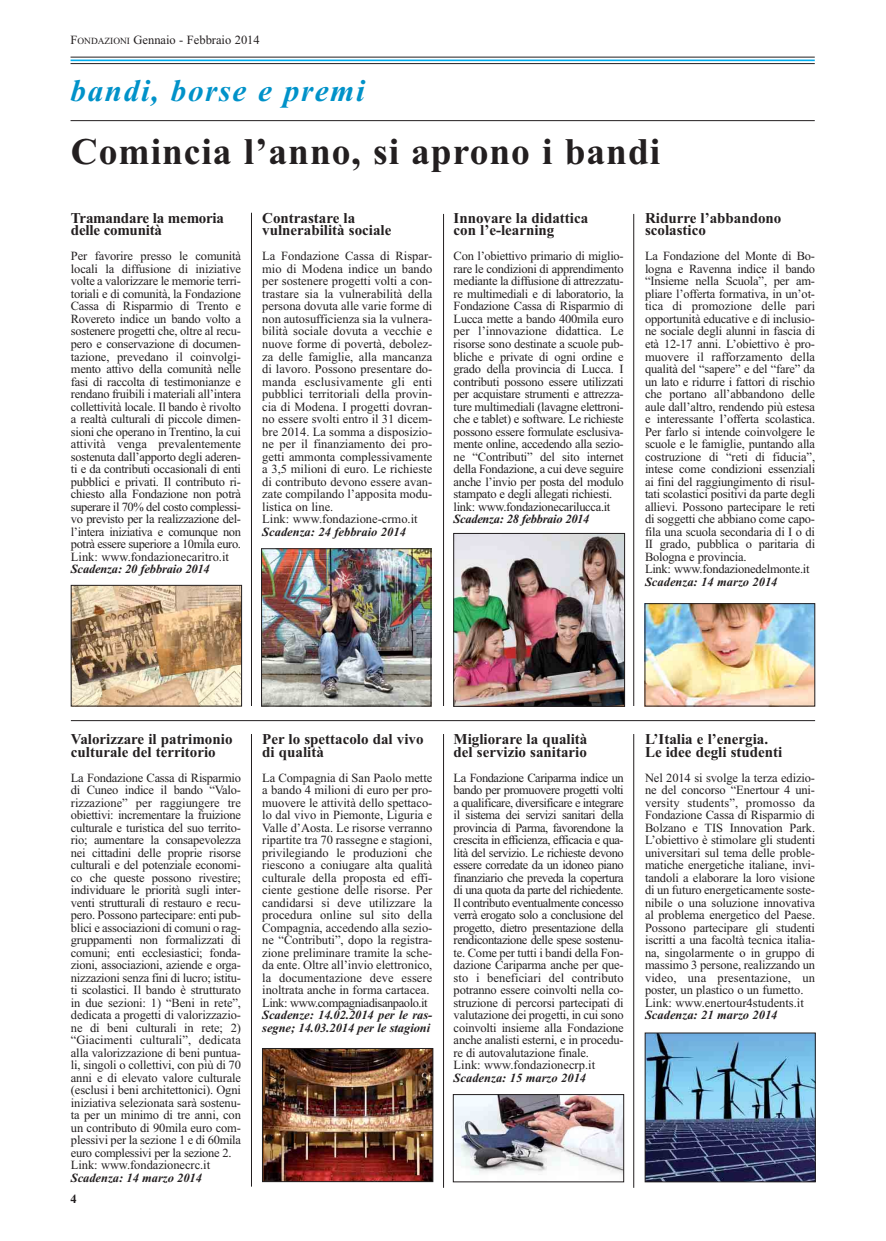
<style>
.page{position:relative;width:886px;height:1241px;background:#fff}
.page>*{position:absolute;margin:0;border:0;box-sizing:border-box;transform-origin:0 0}
.t1{font:700 37.5px "Times New Roman";letter-spacing:.025em;color:#231f20}
.t2{font:italic 700 31.25px "Times New Roman";letter-spacing:.05em;color:#0092c9}
.t3{font:700 15px/12.5px "Times New Roman";color:#231f20}
.t4{font:12.5px/12.5px "Times New Roman";letter-spacing:-.015em;color:#231f20}
.t5{font:12.5px/12.5px "Times New Roman";letter-spacing:-.035em;color:#231f20}
.t6{font:italic 700 12.5px/12.5px "Times New Roman";letter-spacing:-.005em;color:#231f20}
.t7{font:italic 700 12.5px "Times New Roman";letter-spacing:-.025em;color:#231f20}
.t8{font:700 12.5px "Times New Roman";color:#231f20}
.s1{font-size:9.38px}
</style>
<div class="page">
<hr style="left:251px;top:213px;width:1px;height:973px;background:#231f20">
<hr style="left:443px;top:214px;width:1px;height:973px;background:#231f20">
<hr style="left:633px;top:214px;width:1px;height:973px;background:#231f20">
<div style="left:71px;top:706px;width:744px;height:27px;background:#fff"></div>
<hr style="left:71px;top:60px;width:744px;height:1px;background:#00aeef">
<hr style="left:71px;top:57px;width:744px;height:1px;background:#231f20">
<hr style="left:71px;top:63px;width:744px;height:1px;background:#231f20">
<hr style="left:71px;top:120px;width:744px;height:1px;background:#231f20">
<img style="left:647px;top:605px;width:166px;height:99px">
<div style="left:645px;top:603px;width:170px;height:103px;border:1px solid #231f20"></div>
<img style="left:647px;top:1034px;width:166px;height:145px">
<div style="left:645px;top:1032px;width:170px;height:149px;border:1px solid #231f20"></div>
<img style="left:264px;top:1049px;width:167px;height:130px">
<div style="left:262px;top:1047px;width:171px;height:134px;border:1px solid #231f20"></div>
<img style="left:263px;top:550px;width:166px;height:154px">
<div style="left:261px;top:548px;width:170px;height:158px;border:1px solid #231f20"></div>
<hr style="left:71px;top:720px;width:744px;height:1px;background:#231f20">
<img style="left:73px;top:587px;width:167px;height:117px">
<div style="left:71px;top:585px;width:171px;height:121px;border:1px solid #231f20"></div>
<img style="left:456px;top:535px;width:167px;height:169px">
<div style="left:454px;top:533px;width:171px;height:173px;border:1px solid #231f20"></div>
<img style="left:455px;top:1096px;width:167px;height:78px">
<div style="left:453px;top:1094px;width:171px;height:87px;border:1px solid #231f20"></div>
<p class="t4" style="left:71px;top:35px;width:191px">F<span class="s1">ONDAZIONI</span> Gennaio - Febbraio 2014</p>
<h2 class="t2" style="left:71px;top:79px;width:296px">bandi, borse e premi</h2>
<h1 class="t1" style="left:71px;top:139px;width:591px">Comincia l’anno, si aprono i bandi</h1>
<p class="t3" style="left:71px;top:213px;width:155px">Tramandare la memoria delle comunità</p>
<p class="t4" style="left:71px;top:251px;width:172px;text-align:justify">Per favorire presso le comunità locali la diffusione di iniziative volte a valorizzare le memorie terri&shy;toriali e di comunità, la Fonda zione Cassa di Risparmio di Trento e Rovereto indice un bando volto a sostenere progetti che, oltre al recu&shy;pero e conservazione di documen&shy;tazione, prevedano il coinvolgi&shy;mento attivo della comunità nelle fasi di raccolta di testimonianze e rendano fruibili i materiali all’intera collettività locale. Il bando è rivolto a realtà culturali di piccole dimen&shy;sioni che operano in Trentino, la cui attività venga prevalentemente sostenuta dall’apporto degli aderen&shy;ti e da contributi occasionali di enti pubblici e privati. Il contributo ri - chiesto alla Fonda zione non potrà superare il 70% del costo complessi&shy;vo previsto per la realizzazione del&shy;l’intera iniziativa e comunque non potrà essere superiore a 10mila euro.<br>Link: www.fondazionecaritro.it</p>
<p class="t6" style="left:71px;top:564px;width:140px">Scadenza: 20 febbraio 2014</p>
<p class="t3" style="left:262px;top:213px;width:131px">Contrastare la vulnerabilità sociale</p>
<p class="t4" style="left:262px;top:251px;width:172px">La Fondazione Cassa di Ri spar - mio di Modena indice un bando per sostenere progetti volti a con&shy;trastare sia la vulnerabilità della persona dovuta alle varie forme di non autosufficienza sia la vulnera&shy;bilità sociale dovuta a vecchie e nuove forme di povertà, debolez&shy;za delle famiglie, alla mancanza di lavoro. Possono presentare do - manda esclusivamente gli enti pubblici territoriali della provin&shy;cia di Modena. I progetti dovran&shy;no essere svolti entro il 31 dicem&shy;bre 2014. La somma a disposizio&shy;ne per il finanziamento dei pro&shy;getti ammonta complessivamente a 3,5 milioni di euro. Le richieste di contributo devono essere avan&shy;zate compilando l’apposita modu&shy;listica on line.<br>Link: www.fondazione-crmo.it</p>
<p class="t6" style="left:262px;top:526px;width:145px">Scadenza: 24 febbraio 2014</p>
<p class="t3" style="left:454px;top:213px;width:136px">Innovare la didattica con l’e-learning</p>
<p class="t4" style="left:454px;top:251px;width:172px">Con l’obiettivo primario di miglio&shy;rare le condizioni di apprendimento mediante la diffusione di attrezzatu&shy;re multimediali e di laboratorio, la Fondazione Cassa di Risparmio di Lucca mette a bando 400mila euro per l’innovazione didattica. Le risorse sono destinate a scuole pub&shy;bliche e private di ogni ordine e grado della provincia di Lucca. I contributi possono essere utilizzati per acquistare strumenti e attrezza&shy;ture multimediali (lavagne elettroni&shy;che e tablet) e software. Le richieste possono essere formulate esclusiva&shy;mente online, accedendo alla sezio&shy;ne “Contributi” del sito internet della Fondazione, a cui deve seguire anche l’invio per posta del modulo stampato e degli allegati richiesti. link: www.fondazionecarilucca.it</p>
<p class="t7" style="left:454px;top:514px;width:137px">Scadenza: 28 febbraio 2014</p>
<p class="t3" style="left:645px;top:213px;width:138px">Ridurre l’abbandono scolastico</p>
<p class="t4" style="left:645px;top:251px;width:172px">La Fondazione del Monte di Bo - logna e Ravenna indice il ban do “Insieme nella Scuola”, per am - pliare l’offerta formativa, in un’ot&shy;tica di promozione delle pari opportunità educative e di inclusio&shy;ne sociale degli alunni in fascia di età 12-17 anni. L’obiettivo è pro&shy;muovere il rafforzamento della qualità del “sapere” e del “fare” da un lato e ridurre i fattori di rischio che portano all’abbandono delle aule dall’altro, rendendo più estesa e interessante l’offerta scolastica.<br>Per farlo si intende coinvolgere le scuole e le famiglie, puntando alla costruzione di “reti di fiducia”, intese come condizioni essenziali ai fini del raggiungimento di risul&shy;tati scolastici positivi da parte degli allievi. Possono partecipare le reti di soggetti che abbiano come capo&shy;fila una scuola secondaria di I o di II grado, pubblica o paritaria di Bologna e provincia.<br>Link: www.fondazionedelmonte.it</p>
<p class="t6" style="left:645px;top:576px;width:134px">Scadenza: 14 marzo 2014</p>
<p class="t3" style="left:71px;top:734px;width:163px">Valorizzare il patrimonio culturale del territorio</p>
<p class="t4" style="left:71px;top:772px;width:172px">La Fondazione Cassa di Risparmio di Cuneo indice il bando “Valo - rizzazione” per raggiungere tre obiettivi: incrementare la fruizione culturale e turistica del suo territo&shy;rio; aumentare la consapevolezza nei cittadini delle proprie risorse culturali e del potenziale economi&shy;co che queste possono rivestire; individuare le priorità sugli inter&shy;venti strutturali di restauro e recu&shy;pero. Possono partecipare: enti pub&shy;blici e associazioni di comuni o rag&shy;gruppamenti non formalizzati di comuni; enti ecclesiastici; fonda&shy;zioni, associazioni, aziende e orga&shy;nizzazioni senza fini di lucro; istitu&shy;ti scolastici. Il bando è strutturato in due sezioni: 1) “Beni in rete”, dedicata a progetti di valorizzazio&shy;ne di beni culturali in rete; 2) “Giacimenti culturali”, dedicata alla valorizzazione di beni puntua&shy;li, singoli o collettivi, con più di 70 anni e di elevato valore culturale (esclusi i beni architettonici). Ogni iniziativa selezionata sarà sostenu&shy;ta per un minimo di tre anni, con un contributo di 90mila euro com&shy;plessivi per la sezione 1 e di 60mila euro complessivi per la sezione 2.<br>Link: www.fondazionecrc.it</p>
<p class="t6" style="left:71px;top:1172px;width:133px">Scadenza: 14 marzo 2014</p>
<p class="t8" style="left:71px;top:1194px;width:8px">4</p>
<p class="t3" style="left:262px;top:734px;width:163px">Per lo spettacolo dal vivo di qualità</p>
<p class="t4" style="left:262px;top:772px;width:172px">La Compagnia di San Paolo mette a bando 4 milioni di euro per pro&shy;muovere le attività dello spettaco&shy;lo dal vivo in Piemonte, Liguria e Valle d’Aosta. Le risorse verranno ripartite tra 70 rassegne e stagioni, privilegiando le produzioni che riescono a coniugare alta qualità culturale della proposta ed effi&shy;ciente gestione delle risorse. Per candidarsi si deve utilizzare la procedura online sul sito della Compagnia, accedendo alla sezio&shy;ne “Contributi”, dopo la registra&shy;zione preliminare tramite la sche&shy;da ente. Oltre all’invio elettronico, la documentazione deve essere inoltrata anche in forma cartacea.<br>Link: www.compagniadisanpaolo.it</p>
<p class="t6" style="left:262px;top:1009px;width:172px">Scadenze: 14.02.2014 per le ras&shy;segne; 14.03.2014 per le stagioni</p>
<p class="t3" style="left:454px;top:734px;width:135px">Migliorare la qualità del servizio sanitario</p>
<p class="t5" style="left:454px;top:772px;width:172px">La Fondazione Cariparma indice un bando per promuovere progetti volti a qualificare, diversificare e integrare il sistema dei servizi sanitari della provincia di Parma, favorendone la crescita in efficienza, efficacia e qua&shy;lità del servizio. Le richieste devono essere corredate da un idoneo piano finanziario che preveda la copertura di una quota da parte del richiedente.<br>Il contributo eventualmente concesso verrà erogato solo a conclusione del progetto, dietro presentazione della rendicontazione delle spese sostenu&shy;te. Come per tutti i bandi della Fon - dazione Cariparma anche per que&shy;sto i beneficiari del contributo potranno essere coinvolti nella co - stru zione di percorsi partecipati di valutazione dei progetti, in cui sono coinvolti insieme alla Fon da zione anche analisti esterni, e in procedu&shy;re di autovalutazione finale.<br>Link: www.fondazionecrp.it</p>
<p class="t6" style="left:454px;top:1072px;width:134px">Scadenza: 15 marzo 2014</p>
<p class="t3" style="left:645px;top:734px;width:139px">L’Italia e l’energia.<br>Le idee degli studenti</p>
<p class="t4" style="left:645px;top:772px;width:172px">Nel 2014 si svolge la terza edizio&shy;ne del concorso “Enertour 4 uni&shy;versity students”, promosso da Fondazione Cassa di Risparmio di Bolzano e TIS Innovation Park.<br>L’obiettivo è stimolare gli studenti universitari sul tema delle proble&shy;matiche energetiche italiane, invi&shy;tandoli a elaborare la loro visione di un futuro energeticamente soste&shy;nibile o una soluzione innovativa al problema energetico del Paese.<br>Possono partecipare gli studenti iscritti a una facoltà tecnica italia&shy;na, singolarmente o in gruppo di massimo 3 persone, realizzando un video, una presentazione, un poster, un plastico o un fumetto.<br>Link: www.enertour4students.it</p>
<p class="t6" style="left:645px;top:1009px;width:134px">Scadenza: 21 marzo 2014</p>
</div>
